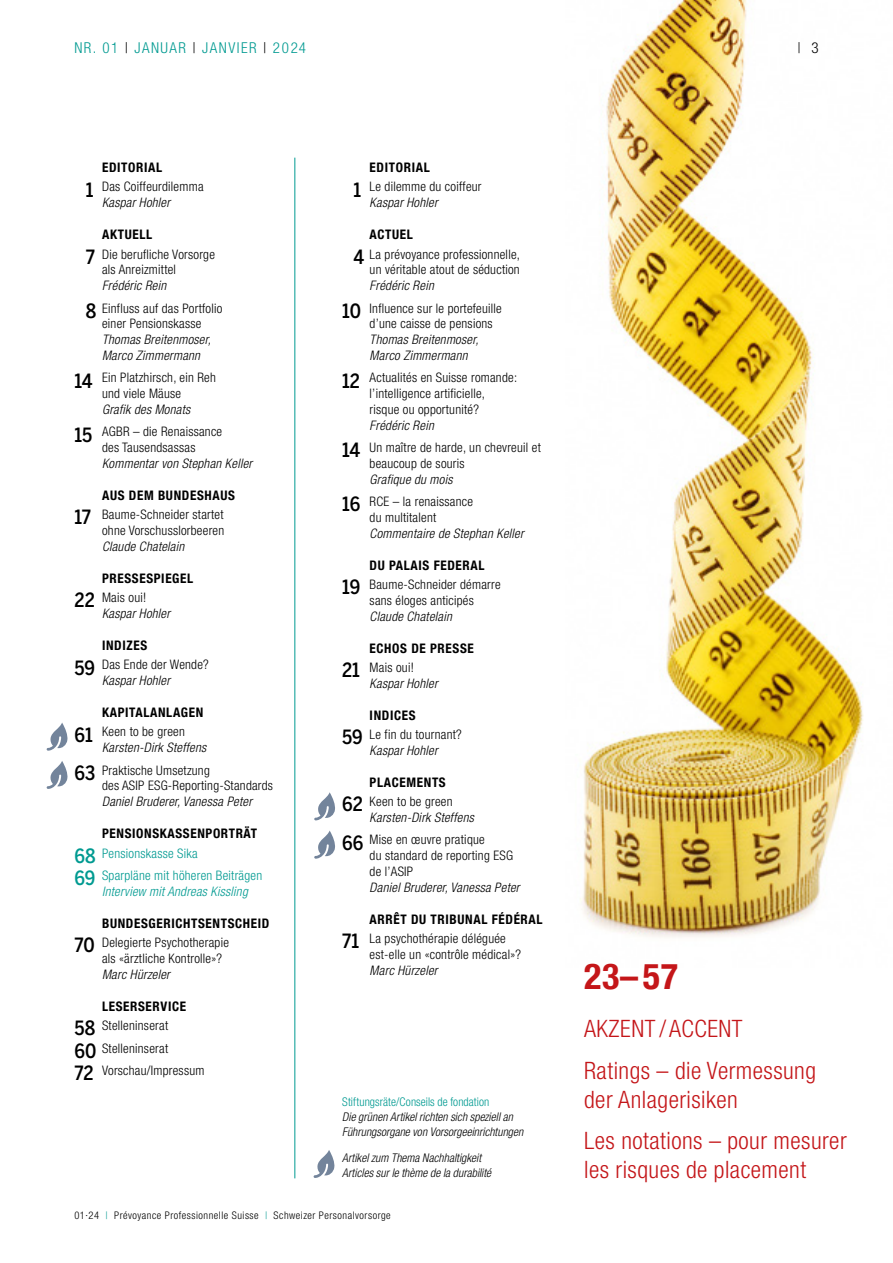
<style>
.page{position:relative;width:893px;height:1263px;background:#fff}
.page>*{position:absolute;margin:0;border:0;box-sizing:border-box;transform-origin:0 0}
.t1{font:700 condensed 36px "Helvetica Neue LT Com";color:#c41619}
.t2{font:300 condensed 24px/41.5px "Helvetica Neue LT Com";letter-spacing:.02em;color:#c41619}
.t3{font:300 condensed 15px "Helvetica Neue LT Com";letter-spacing:.1em;color:#009a91}
.t4{font:300 condensed 15px "Helvetica Neue LT Com";color:#000}
.t5{font:300 condensed 13.2px/19.4px "Helvetica Neue LT Com";letter-spacing:.02em;color:#000}
.t6{font:italic 300 condensed 13.2px/15.8px "Helvetica Neue LT Com";letter-spacing:.02em;color:#000}
.t7{font:700 condensed 13.2px/19.4px "Helvetica Neue LT Com";letter-spacing:.05em;color:#000}
.t8{font:300 condensed 13.2px/15.8px "Helvetica Neue LT Com";letter-spacing:.02em;color:#009a91}
.t9{font:italic 300 condensed 12px/15px "Helvetica Neue LT Com";letter-spacing:.005em;color:#000}
.t10{font:300 condensed 12px "Helvetica Neue LT Com";letter-spacing:.01em;color:#009a91}
.t11{font:300 condensed 10.5px "Helvetica Neue LT Com";letter-spacing:.05em;color:#000}
.s1{color:#000}
.s2{font-weight:700}
.s3{font-family:"Benton Sans Cond";font-weight:500;font-stretch:normal;font-size:19.5px}
.s4{font-style:italic}
.s5{font-weight:300}
.s6{font-family:"Benton Sans Cond";font-weight:500;font-style:normal;font-stretch:normal;font-size:19.5px}
.s7{font-style:normal}
.s8{font-family:"Benton Sans Cond";font-weight:500;font-stretch:normal;font-size:19.5px;color:#009a91}
.s9{font-weight:300;color:#009a91}
.s10{color:#009a91}
</style>
<div class="page">
<img style="left:580px;top:0;width:283px;height:937px">
<svg style="left:314px;top:1150px;width:21px;height:28px"></svg>
<hr style="left:294px;top:158px;width:1px;height:1020px;background:#009a91">
<svg style="left:47px;top:722px;width:21px;height:29px"></svg>
<svg style="left:47px;top:761px;width:21px;height:28px"></svg>
<svg style="left:314px;top:792px;width:21px;height:28px"></svg>
<svg style="left:314px;top:830px;width:21px;height:29px"></svg>
<p class="t3" style="left:74px;top:39px;width:78px">NR. 01 <span class="s1">|</span> Januar</p>
<p class="t3" style="left:193px;top:39px;width:27px"><span class="s1">|</span> Janvier</p>
<p class="t3" style="left:263px;top:39px;width:44px"><span class="s1">|</span> 2024</p>
<p class="t4" style="left:797px;top:39px;width:23px">| 3</p>
<p class="t5" style="left:86px;top:158px;width:119px;text-indent:16px"><span class="s2">EDITORIAL<br></span><span class="s3">1</span> Das Coiffeurdilemma</p>
<p class="t6" style="left:102px;top:195px;width:70px">Kaspar Hohler</p>
<p class="t5" style="left:86px;top:225px;width:131px;text-indent:16px"><span class="s2">AKTUELL<br></span><span class="s3">7</span> Die berufliche Vorsorge</p>
<p class="t5" style="left:102px;top:260px;width:75px">als Anreizmittel</p>
<p class="t5" style="left:86px;top:274px;width:138px;line-height:22.5px;text-indent:16px"><span class="s4">Frédéric Rein<br></span><span class="s3">8</span> Einfluss auf das Portfolio</p>
<p class="t5" style="left:102px;top:314px;width:101px">einer Pensionskasse</p>
<p class="t6" style="left:102px;top:331px;width:110px">Thomas Breitenmoser,<br>Marco Zimmermann</p>
<p class="t5" style="left:74px;top:370px;width:143px;line-height:15.8px;text-align:center"><span class="s3">14</span> Ein Platzhirsch, ein Reh und viele Mäuse</p>
<p class="t5" style="left:74px;top:398px;width:149px;line-height:22.5px;text-align:center"><span class="s4">Grafik des Monats<br></span><span class="s3">15</span> AGBR – die Renaissance</p>
<p class="t5" style="left:102px;top:438px;width:95px">des Tausendsassas</p>
<p class="t6" style="left:102px;top:455px;width:152px">Kommentar von Stephan Keller</p>
<p class="t5" style="left:74px;top:485px;width:162px;text-indent:28px"><span class="s2">AUS DEM BUNDESHAUS<br></span><span class="s3">17</span> Baume-Schneider startet</p>
<p class="t5" style="left:102px;top:521px;width:124px">ohne Vorschusslorbeeren</p>
<p class="t6" style="left:102px;top:538px;width:84px">Claude Chatelain</p>
<p class="t7" style="left:74px;top:568px;width:120px;text-indent:28px">PRESSESPIEGEL<br><span class="s3">22</span> <span class="s5">Mais oui!</span></p>
<p class="t6" style="left:102px;top:605px;width:70px">Kaspar Hohler</p>
<p class="t5" style="left:74px;top:635px;width:136px;text-indent:28px"><span class="s2">INDIZES<br></span><span class="s3">59</span> Das Ende der Wende?</p>
<p class="t6" style="left:102px;top:672px;width:70px">Kaspar Hohler</p>
<p class="t7" style="left:74px;top:703px;width:131px;text-indent:28px">KAPITALANLAGEN<br><span class="s3">61</span> <span class="s5">Keen to be green</span></p>
<p class="t6" style="left:74px;top:736px;width:137px;line-height:22.5px;text-align:right">Karsten-Dirk Steffens<br><span class="s6">63</span> <span class="s7">Praktische Umsetzung</span></p>
<p class="t5" style="left:102px;top:776px;width:172px">des ASIP ESG-Reporting-Standards</p>
<p class="t6" style="left:102px;top:793px;width:151px">Daniel Bruderer, Vanessa Peter</p>
<p class="t7" style="left:74px;top:824px;width:184px;text-indent:28px">PENSIONSKASSENPORTRÄT<br><span class="s8">68</span> <span class="s9">Pensionskasse Sika</span></p>
<p class="t8" style="left:102px;top:867px;width:162px;text-indent:-28px"><span class="s3">69</span> Sparpläne mit höheren Beiträgen<br><span class="s4">Interview mit Andreas Kissling</span></p>
<p class="t5" style="left:74px;top:913px;width:196px;text-indent:28px"><span class="s2">BUNDESGERICHTSENTSCHEID<br></span><span class="s3">70</span> Delegierte Psychotherapie</p>
<p class="t5" style="left:102px;top:948px;width:122px">als «ärztliche Kontrolle»?</p>
<p class="t6" style="left:102px;top:966px;width:69px">Marc Hürzeler</p>
<p class="t5" style="left:74px;top:996px;width:113px;text-indent:28px"><span class="s2">LESERSERVICE<br></span><span class="s3">58</span> Stelleninserat</p>
<p class="t5" style="left:74px;top:1036px;width:132px;line-height:22.5px"><span class="s3">60</span> Stelleninserat<br><span class="s3">72</span> Vorschau/Impressum</p>
<p class="t5" style="left:353px;top:158px;width:130px;text-indent:16px"><span class="s2">EDITORIAL<br></span><span class="s3">1</span> Le dilemme du coiffeur</p>
<p class="t6" style="left:370px;top:195px;width:70px">Kaspar Hohler</p>
<p class="t5" style="left:353px;top:225px;width:168px;text-indent:16px"><span class="s2">ACTUEL<br></span><span class="s3">4</span> La prévoyance professionnelle,</p>
<p class="t5" style="left:370px;top:260px;width:152px">un véritable atout de séduction</p>
<p class="t5" style="left:342px;top:274px;width:161px;line-height:22.5px;text-indent:28px"><span class="s4">Frédéric Rein<br></span><span class="s3">10</span> Influence sur le portefeuille</p>
<p class="t5" style="left:370px;top:314px;width:125px">d’une caisse de pensions</p>
<p class="t6" style="left:370px;top:331px;width:110px">Thomas Breitenmoser,<br>Marco Zimmermann</p>
<p class="t5" style="left:370px;top:370px;width:149px;line-height:15.8px;text-indent:-28px"><span class="s3">12</span> Actualités en Suisse romande: l’intelligence artificielle, risque ou opportunité?</p>
<p class="t5" style="left:342px;top:414px;width:200px;line-height:22.5px;text-indent:28px"><span class="s4">Frédéric Rein<br></span><span class="s3">14</span> Un maître de harde, un chevreuil et</p>
<p class="t5" style="left:370px;top:453px;width:96px">beaucoup de souris</p>
<p class="t5" style="left:342px;top:468px;width:133px;line-height:22.5px;text-align:center"><span class="s4">Grafique du mois<br></span><span class="s3">16</span> RCE – la renaissance</p>
<p class="t5" style="left:370px;top:507px;width:68px">du multitalent</p>
<p class="t6" style="left:370px;top:525px;width:156px">Commentaire de Stephan Keller</p>
<p class="t5" style="left:342px;top:555px;width:160px;text-indent:28px"><span class="s2">DU PALAIS FEDERAL<br></span><span class="s3">19</span> Baume-Schneider démarre</p>
<p class="t5" style="left:370px;top:590px;width:106px">sans éloges anticipés</p>
<p class="t6" style="left:370px;top:608px;width:84px">Claude Chatelain</p>
<p class="t7" style="left:342px;top:638px;width:133px;text-indent:28px">ECHOS DE PRESSE<br><span class="s3">21</span> <span class="s5">Mais oui!</span></p>
<p class="t6" style="left:370px;top:675px;width:70px">Kaspar Hohler</p>
<p class="t5" style="left:342px;top:705px;width:121px;text-indent:28px"><span class="s2">INDICES<br></span><span class="s3">59</span> Le fin du tournant?</p>
<p class="t6" style="left:370px;top:742px;width:70px">Kaspar Hohler</p>
<p class="t5" style="left:342px;top:772px;width:112px;text-indent:28px"><span class="s2">PLACEMENTS<br></span><span class="s3">62</span> Keen to be green</p>
<p class="t6" style="left:342px;top:806px;width:144px;line-height:22.5px;text-indent:28px">Karsten-Dirk Steffens<br><span class="s6">66</span> <span class="s7">Mise en œuvre pratique</span></p>
<p class="t5" style="left:370px;top:847px;width:145px;line-height:15.8px">du standard de reporting ESG de l’ASIP</p>
<p class="t6" style="left:370px;top:879px;width:151px">Daniel Bruderer, Vanessa Peter</p>
<p class="t5" style="left:342px;top:909px;width:202px;text-indent:28px"><span class="s2">ARRÊT DU TRIBUNAL FÉDÉRAL<br></span><span class="s3">71</span> La psychothérapie déléguée</p>
<p class="t5" style="left:370px;top:944px;width:153px">est-elle un «contrôle médical»?</p>
<p class="t6" style="left:370px;top:962px;width:69px">Marc Hürzeler</p>
<p class="t10" style="left:342px;top:1095px;width:149px">Stiftungsräte/Conseils de fondation</p>
<p class="t9" style="left:342px;top:1109px;width:183px">Die grünen Artikel richten sich speziell an<br>Führungsorgane von Vorsorgeeinrichtungen</p>
<p class="t9" style="left:342px;top:1150px;width:151px">Artikel zum Thema Nachhaltigkeit<br>Articles sur le thème de la durabilité</p>
<p class="t11" style="left:74px;top:1210px;width:318px">01·24 <span class="s10">|</span> Prévoyance Professionnelle Suisse <span class="s10">|</span> Schweizer Personalvorsorge</p>
<h1 class="t1" style="left:584px;top:955px;width:95px">23–57</h1>
<h2 class="t2" style="left:584px;top:1008px;width:233px">AKZENT /ACCENT<br>Ratings – die Vermessung</h2>
<h2 class="t2" style="left:584px;top:1078px;width:264px">der Anlagerisiken<br>Les notations – pour mesurer</h2>
<h2 class="t2" style="left:584px;top:1149px;width:224px">les risques de placement</h2>
</div>
